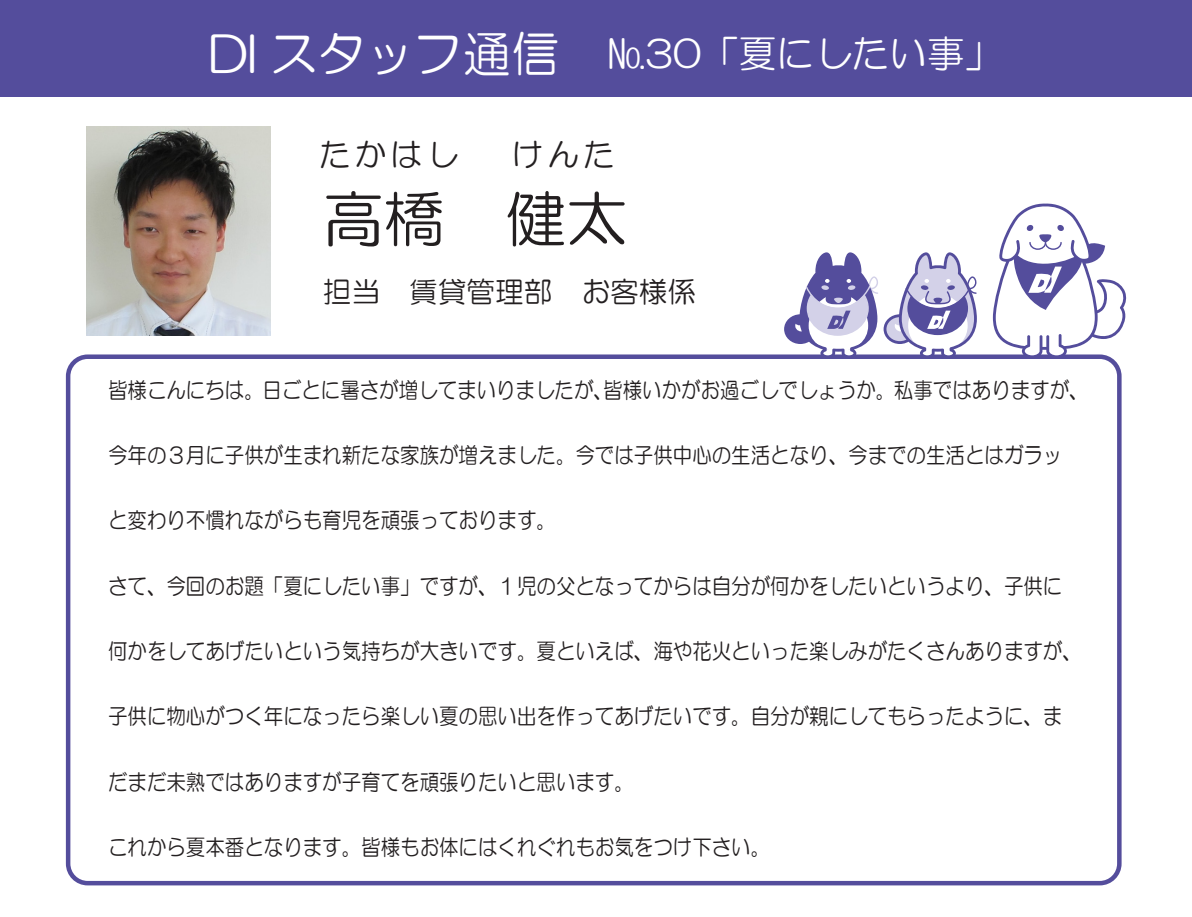
<style>
.page{position:relative;width:1192px;height:917px;background:#fff}
.page>*{position:absolute;margin:0;border:0;box-sizing:border-box;transform-origin:0 0}
.t1{font:60.98px "HG Maru Gothic MPRO";color:#231f20}
.t2{font:37.57px "HG Maru Gothic MPRO";color:#fff}
.t3{font:31.72px "HG Maru Gothic MPRO";letter-spacing:.125em;color:#231f20}
.t4{font:28.8px "HG Maru Gothic MPRO";color:#231f20}
.t5{font:22.05px "HG Maru Gothic MPRO";color:#231f20;scale:.88 1}
.s1{font-size:48.38px}
</style>
<div class="page">
<div style="left:0;top:0;width:1192px;height:97px;background:#544d9c"></div>
<div style="left:66px;top:354px;width:1055px;height:531px;border:4px solid #544d9c;border-radius:20px"></div>
<svg style="left:993px;top:203px;width:134px;height:155px"></svg>
<svg style="left:784px;top:252px;width:193px;height:106px"></svg>
<img style="left:86px;top:126px;width:185px;height:209px">
<h2 class="t2" style="left:208px;top:34px;width:795px"><span class="s1">DI スタッフ通信　</span>№30「夏にしたい事」</h2>
<h3 class="t3" style="left:319px;top:138px;width:297px">たかはし　 けんた</h3>
<h1 class="t1" style="left:323px;top:188px;width:306px">高橋　健太</h1>
<h3 class="t4" style="left:323px;top:277px;width:375px">担当　賃貸管理部　お客様係</h3>
<p class="t5" style="left:108px;top:379px;width:1116px">皆様こんにちは。日ごとに暑さが増してまいりましたが、皆様いかがお過ごしでしょうか。私事ではありますが、</p>
<p class="t5" style="left:108px;top:444px;width:1086px">今年の３月に子供が生まれ新たな家族が増えました。今では子供中心の生活となり、今までの生活とはガラッ</p>
<p class="t5" style="left:108px;top:509px;width:510px">と変わり不慣れながらも育児を頑張っております。</p>
<p class="t5" style="left:108px;top:574px;width:1086px">さて、今回のお題「夏にしたい事」ですが、１児の父となってからは自分が何かをしたいというより、子供に</p>
<p class="t5" style="left:108px;top:640px;width:1108px">何かをしてあげたいという気持ちが大きいです。夏といえば、海や花火といった楽しみがたくさんありますが、</p>
<p class="t5" style="left:108px;top:705px;width:1086px">子供に物心がつく年になったら楽しい夏の思い出を作ってあげたいです。自分が親にしてもらったように、ま</p>
<p class="t5" style="left:108px;top:770px;width:599px">だまだ未熟ではありますが子育てを頑張りたいと思います。</p>
<p class="t5" style="left:108px;top:835px;width:754px">これから夏本番となります。皆様もお体にはくれぐれもお気をつけ下さい。</p>
</div>
